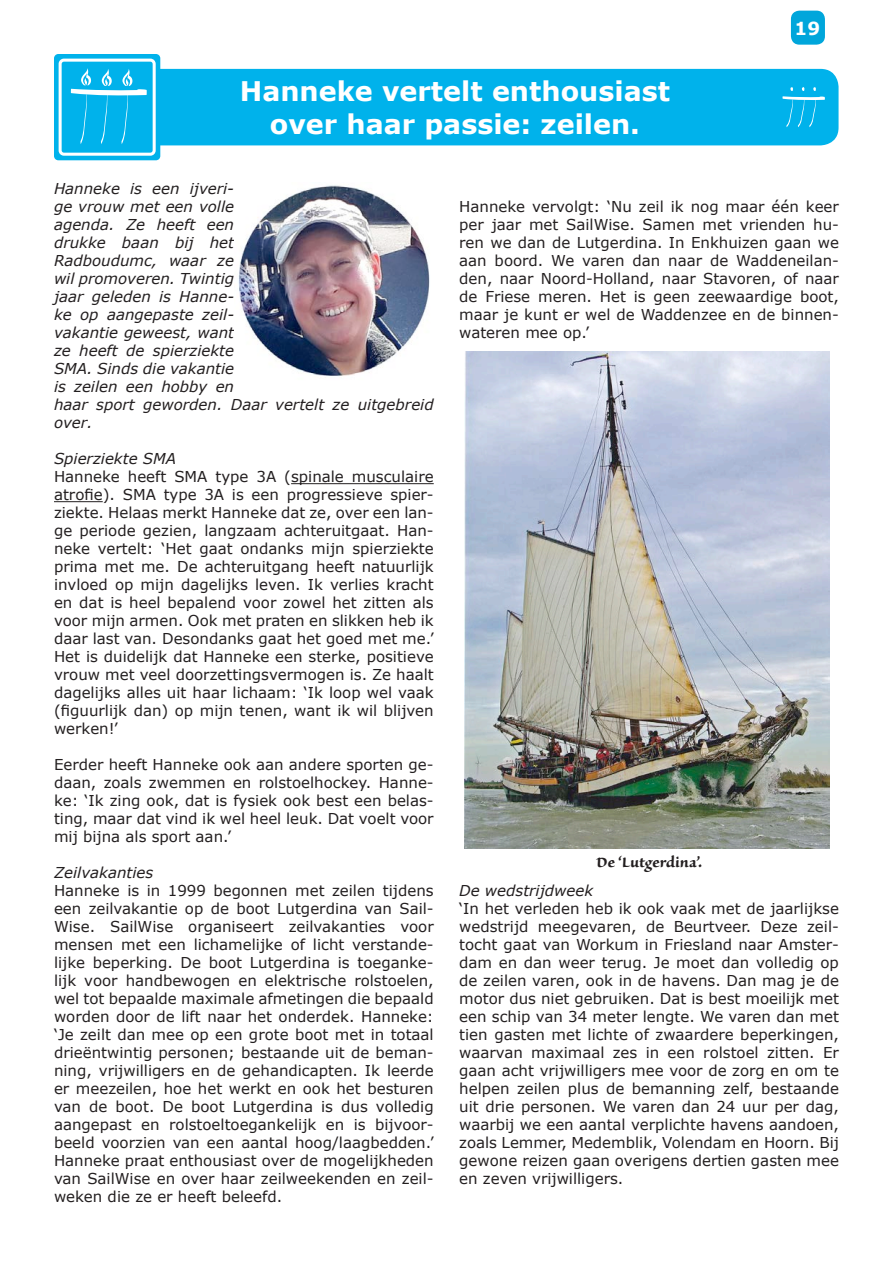
<style>
.page{position:relative;width:893px;height:1263px;background:#fff}
.page>*{position:absolute;margin:0;border:0;box-sizing:border-box;transform-origin:0 0}
.t1{font:700 27px/32.4px "Verdana";color:#fff;text-align:center}
.t2{font:700 18px "Sanvito Pro";letter-spacing:-.005em;color:#231f20}
.t3{font:700 18px "Verdana";color:#fff}
.t4{font:15px/18px "Verdana";color:#231f20;text-align:justify}
.t5{font:italic 15px/18px "Verdana";color:#231f20}
</style>
<div class="page">
<div style="left:791px;top:11px;width:34px;height:34px;background:#00a6db;border-radius:9px"></div>
<hr style="left:291px;top:483px;width:143px;height:1px;background:#231f20">
<hr style="left:54px;top:501px;width:49px;height:1px;background:#231f20">
<div style="left:73px;top:69px;width:765px;height:76px;background:#00b2eb;border-radius:18px"></div>
<div style="left:54px;top:54px;width:106px;height:106px;background:#00b2eb;border-radius:4px"></div>
<div style="left:59px;top:59px;width:97px;height:97px;border:3px solid #fff;border-radius:4px"></div>
<svg style="left:71px;top:68px;width:76px;height:76px"></svg>
<svg style="left:782px;top:87px;width:43px;height:40px"></svg>
<img style="left:238px;top:185px;width:192px;height:193px">
<img style="left:465px;top:352px;width:364px;height:497px">
<h1 class="t1" style="left:240px;top:75px;width:432px">Hanneke vertelt enthousiast over haar passie: zeilen.</h1>
<p class="t3" style="left:795px;top:15px;width:27px">19</p>
<p class="t5" style="left:54px;top:180px;width:381px">Hanneke is een ijveri-<br>ge vrouw met een volle<br>agenda. Ze heeft een<br>drukke baan bij het<br>Radboudumc, waar ze<br>wil promoveren. Twintig<br>jaar geleden is Hanne-<br>ke op aangepaste zeil-<br>vakantie geweest, want<br>ze heeft de spierziekte<br>SMA. Sinds die vakantie<br>is zeilen een hobby en<br>haar sport geworden. Daar vertelt ze uitgebreid over.</p>
<p class="t5" style="left:54px;top:450px;width:124px">Spierziekte SMA</p>
<p class="t4" style="left:54px;top:468px;width:381px">Hanneke heeft SMA type 3A (spinale musculaire atrofie). SMA type 3A is een progressieve spier&shy;ziekte. Helaas merkt Hanneke dat ze, over een lan&shy;ge periode gezien, langzaam achteruitgaat. Han&shy;neke vertelt: ‘Het gaat ondanks mijn spierziekte prima met me. De achteruitgang heeft natuurlijk invloed op mijn dagelijks leven. Ik verlies kracht en dat is heel bepalend voor zowel het zitten als voor mijn armen. Ook met praten en slikken heb ik daar last van. Desondanks gaat het goed met me.’ Het is duidelijk dat Hanneke een sterke, positieve vrouw met veel doorzettingsvermogen is. Ze haalt dagelijks alles uit haar lichaam: ‘Ik loop wel vaak (figuurlijk dan) op mijn tenen, want ik wil blijven werken!’</p>
<p class="t4" style="left:54px;top:756px;width:381px">Eerder heeft Hanneke ook aan andere sporten ge&shy;daan, zoals zwemmen en rolstoelhockey. Hanne&shy;ke: ‘Ik zing ook, dat is fysiek ook best een belas&shy;ting, maar dat vind ik wel heel leuk. Dat voelt voor mij bijna als sport aan.’</p>
<p class="t5" style="left:54px;top:864px;width:101px">Zeilvakanties</p>
<p class="t4" style="left:54px;top:882px;width:381px">Hanneke is in 1999 begonnen met zeilen tijdens een zeilvakantie op de boot Lutgerdina van Sail-Wise. SailWise organiseert zeilvakanties voor mensen met een lichamelijke of licht verstande&shy;lijke beperking. De boot Lutgerdina is toeganke&shy;lijk voor handbewogen en elektrische rolstoelen, wel tot bepaalde maximale afmetingen die bepaald worden door de lift naar het onderdek. Hanneke: ‘Je zeilt dan mee op een grote boot met in totaal drieëntwintig personen; bestaande uit de beman&shy;ning, vrijwilligers en de gehandicapten. Ik leerde er meezeilen, hoe het werkt en ook het besturen van de boot. De boot Lutgerdina is dus volledig aangepast en rolstoeltoegankelijk en is bijvoor&shy;beeld voorzien van een aantal hoog/laagbedden.’ Hanneke praat enthousiast over de mogelijkheden van SailWise en over haar zeilweekenden en zeil&shy;weken die ze er heeft beleefd.</p>
<p class="t4" style="left:459px;top:198px;width:381px">Hanneke vervolgt: ‘Nu zeil ik nog maar één keer per jaar met SailWise. Samen met vrienden hu&shy;ren we dan de Lutgerdina. In Enkhuizen gaan we aan boord. We varen dan naar de Waddeneilan&shy;den, naar Noord-Holland, naar Stavoren, of naar de Friese meren. Het is geen zeewaardige boot, maar je kunt er wel de Waddenzee en de binnen&shy;wateren mee op.’</p>
<p class="t2" style="left:596px;top:852px;width:107px">De ‘Lutgerdina’.</p>
<p class="t5" style="left:459px;top:882px;width:135px">De wedstrijdweek</p>
<p class="t4" style="left:459px;top:900px;width:381px">‘In het verleden heb ik ook vaak met de jaarlijkse wedstrijd meegevaren, de Beurtveer. Deze zeil&shy;tocht gaat van Workum in Friesland naar Amster&shy;dam en dan weer terug. Je moet dan volledig op de zeilen varen, ook in de havens. Dan mag je de motor dus niet gebruiken. Dat is best moeilijk met een schip van 34 meter lengte. We varen dan met tien gasten met lichte of zwaardere beperkingen, waarvan maximaal zes in een rolstoel zitten. Er gaan acht vrijwilligers mee voor de zorg en om te helpen zeilen plus de bemanning zelf, bestaande uit drie personen. We varen dan 24 uur per dag, waarbij we een aantal verplichte havens aandoen, zoals Lemmer, Medemblik, Volendam en Hoorn. Bij gewone reizen gaan overigens dertien gasten mee en zeven vrijwilligers.</p>
</div>
